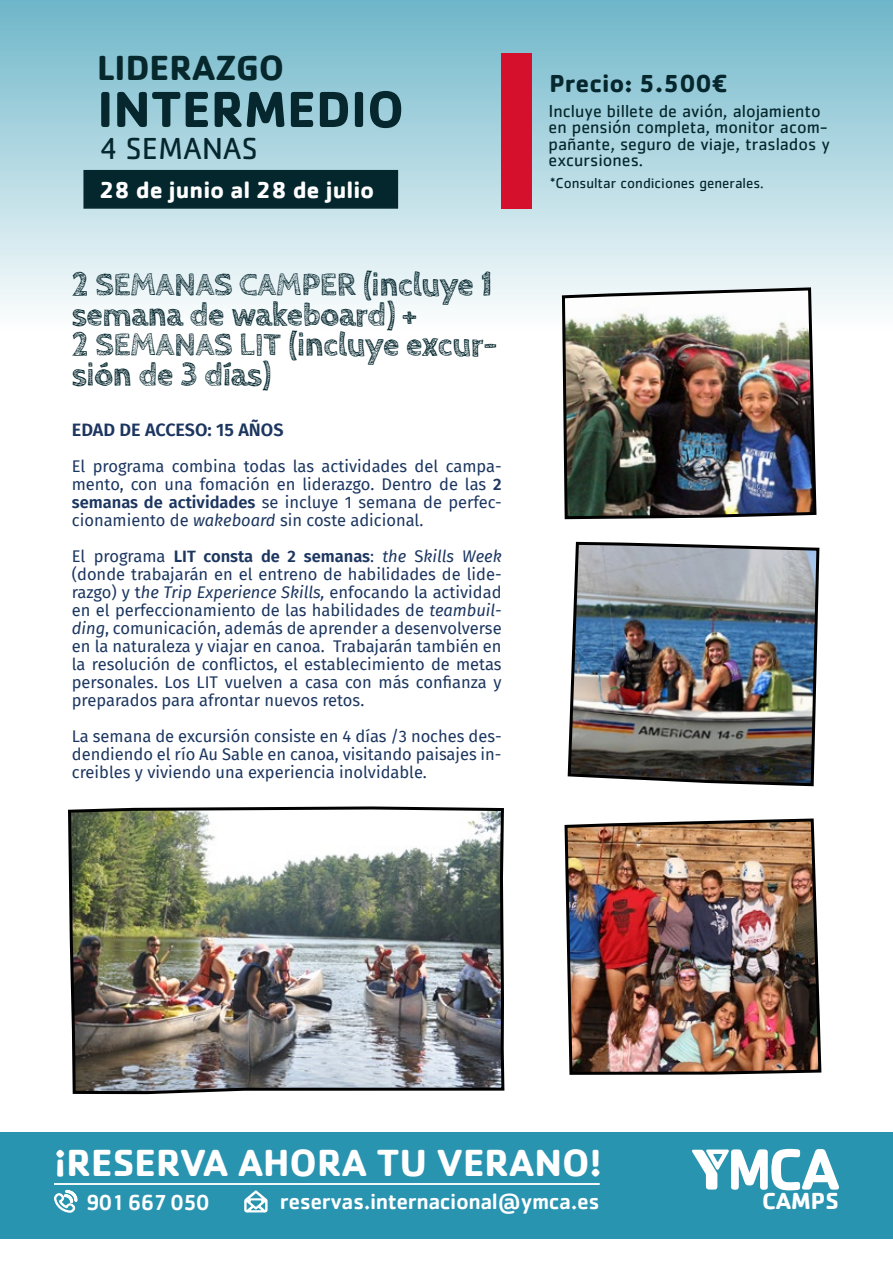
<style>
.page{position:relative;width:893px;height:1263px;background:#fff}
.page>*{position:absolute;margin:0;border:0;box-sizing:border-box;transform-origin:0 0}
.t1{font:700 52.5px "Cachet Std";color:#05272d}
.t2{font:700 39px "Cachet";color:#fff}
.t3{font:700 36px "Cachet";color:#06272c}
.t4{font:700 33px/30px "Cabin Sketch";letter-spacing:-.01em;color:#03262d}
.t5{font:31.5px "Cachet Std";color:#05272d}
.t6{font:700 25.5px "Cachet Std";color:#05272d}
.t7{font:700 24px "Cachet";color:#fff}
.t8{font:500 22.5px "Cachet Std";letter-spacing:-.02em;color:#fff}
.t9{font:500 22.5px "Cachet Std";letter-spacing:-.05em;color:#fff}
.t10{font:18px/16.5px "Cachet Std";color:#05272d}
.t11{font:600 18px "Fira Sans";color:#1c3660}
.t12{font:16.5px/18px "Fira Sans";color:#1c3660;text-align:justify}
.t13{font:15px "Cachet Std";color:#05272d}
.s1{font-weight:600}
.s2{font-style:italic}
</style>
<div class="page">
<div style="left:0;top:0;width:893px;height:330px;background:linear-gradient(to bottom,#6eb6c9,#fdfefe)"></div>
<div style="left:83px;top:170px;width:315px;height:39px;background:#04272d;border:2px solid #04272d"></div>
<div style="left:502px;top:53px;width:30px;height:156px;background:#d4102d"></div>
<div style="left:0;top:1132px;width:893px;height:107px;background:#2994b0"></div>
<svg style="left:54px;top:1189px;width:24px;height:24px"></svg>
<svg style="left:244px;top:1190px;width:24px;height:23px"></svg>
<svg style="left:692px;top:1149px;width:147px;height:41px"></svg>
<img style="left:68px;top:806px;width:437px;height:289px">
<img style="left:564px;top:818px;width:258px;height:257px">
<img style="left:560px;top:286px;width:258px;height:234px">
<img style="left:567px;top:541px;width:253px;height:246px">
<hr style="left:54px;top:1183px;width:546px;height:2px;background:#fff">
<h3 class="t3" style="left:97px;top:44px;width:188px">LIDERAZGO</h3>
<h1 class="t1" style="left:97px;top:75px;width:308px">INTERMEDIO</h1>
<h3 class="t5" style="left:99px;top:130px;width:160px">4 SEMANAS</h3>
<h3 class="t7" style="left:99px;top:174px;width:277px">28 de junio al 28 de julio</h3>
<h3 class="t4" style="left:72px;top:270px;width:427px">2 SEMANAS CAMPER (incluye 1 semana de wakeboard) +<br>2 SEMANAS LIT (incluye excur&shy;sión de 3 días)</h3>
<p class="t11" style="left:72px;top:415px;width:213px">EDAD DE ACCESO: 15 AÑOS</p>
<p class="t12" style="left:72px;top:456px;width:431px">El programa combina todas las actividades del campa&shy;mento, con una fomación en liderazgo. Dentro de las <span class="s1">2 semanas de actividades</span> se incluye 1 semana de perfec&shy;cionamiento de <span class="s2">wakeboard</span> sin coste adicional.</p>
<p class="t12" style="left:72px;top:546px;width:431px">El programa <span class="s1">LIT consta de 2 semanas</span>: <span class="s2">the</span> S<span class="s2">kills Week </span>(donde trabajarán en el entreno de habilidades de lide&shy;razgo) y t<span class="s2">he Trip Experience Skills,</span> enfocando la actividad en el perfeccionamiento de las habilidades de <span class="s2">teambuil&shy;ding</span>, comunicación, además de aprender a desenvolverse en la naturaleza y viajar en canoa. Trabajarán también en la resolución de conflictos, el establecimiento de metas personales. Los LIT vuelven a casa con más confianza y preparados para afrontar nuevos retos.</p>
<p class="t12" style="left:72px;top:726px;width:431px">La semana de excursión consiste en 4 días /3 noches des&shy;dendiendo el río Au Sable en canoa, visitando paisajes in&shy;creibles y viviendo una experiencia inolvidable.</p>
<h3 class="t6" style="left:549px;top:66px;width:180px">Precio: 5.500€</h3>
<p class="t10" style="left:549px;top:102px;width:283px">Incluye billete de avión, alojamiento en pensión completa, monitor acom&shy;pañante, seguro de viaje, traslados y excursiones.</p>
<p class="t13" style="left:550px;top:174px;width:215px">*Consultar condiciones generales.</p>
<h2 class="t2" style="left:54px;top:1138px;width:549px">¡RESERVA AHORA TU VERANO!</h2>
<h3 class="t9" style="left:86px;top:1188px;width:126px">901 667 050</h3>
<h3 class="t8" style="left:280px;top:1188px;width:321px">reservas.internacional@ymca.es</h3>
<h3 class="t7" style="left:762px;top:1185px;width:78px">CAMPS</h3>
</div>
